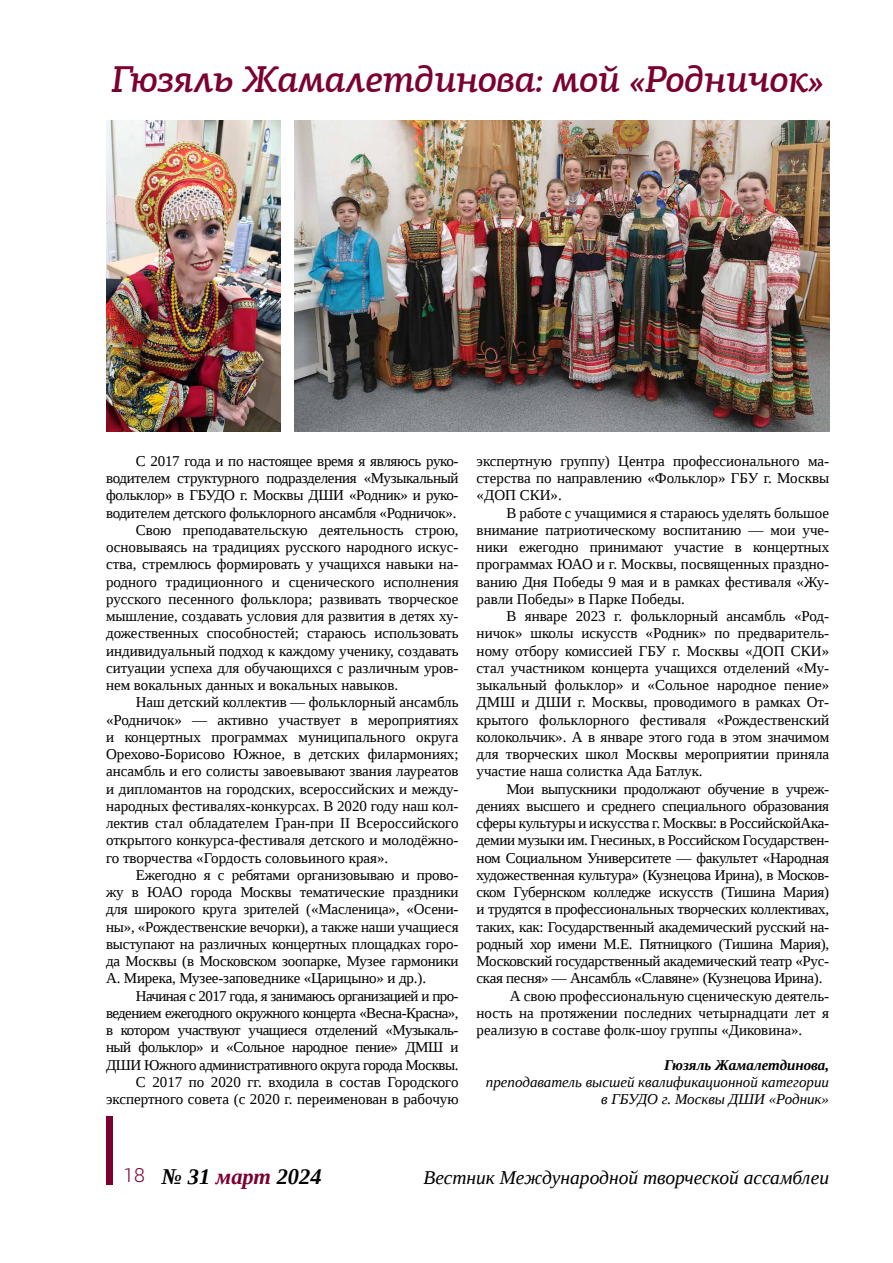
<style>
.page{position:relative;width:893px;height:1263px;background:#fff}
.page>*{position:absolute;margin:0;border:0;box-sizing:border-box;transform-origin:0 0}
.t1{font:italic 500 37.5px "PF Centro Slab Pro";letter-spacing:-.02em;color:#7b0031}
.t2{font:italic 700 22.5px "Liberation Serif";color:#000}
.t3{font:italic 19.5px "Liberation Serif";color:#000}
.t4{font:15px/17.2px "Liberation Serif";letter-spacing:-.01em;color:#000;text-align:justify}
.t5{font:15px "Liberation Serif";letter-spacing:-.03em;color:#000}
.t6{font:15px "Liberation Serif";letter-spacing:-.04em;color:#000}
.t7{font:italic 15px/17.2px "Liberation Serif";color:#000;text-align:right}
.t8{font:italic 700 15px "Liberation Serif";color:#000}
.s1{font-family:"Roboto";font-weight:300;font-style:normal;font-size:19.5px;color:#7b0031}
.s2{color:#7b0031}
</style>
<div class="page">
<div style="left:106px;top:1116px;width:7px;height:68px;background:#7b0031"></div>
<img style="left:106px;top:120px;width:175px;height:311px">
<img style="left:295px;top:121px;width:534px;height:310px">
<h1 class="t1" style="left:111px;top:58px;width:714px">Гюзяль Жамалетдинова: мой «Родничок»</h1>
<p class="t4" style="left:136px;top:452px;width:324px">С 2017 года и по настоящее время я являюсь руко-</p>
<p class="t4" style="left:106px;top:469px;width:354px">водителем структурного подразделения «Музыкальный</p>
<p class="t4" style="left:106px;top:487px;width:354px">фольклор» в ГБУДО г. Москвы ДШИ «Родник» и руко-</p>
<p class="t4" style="left:106px;top:504px;width:352px">водителем детского фольклорного ансамбля «Родничок».</p>
<p class="t4" style="left:136px;top:521px;width:324px">Свою преподавательскую деятельность строю,</p>
<p class="t4" style="left:106px;top:538px;width:354px">основываясь на традициях русского народного искус-</p>
<p class="t4" style="left:106px;top:556px;width:354px">ства, стремлюсь формировать у учащихся навыки на-</p>
<p class="t4" style="left:106px;top:573px;width:354px">родного традиционного и сценического исполнения</p>
<p class="t4" style="left:106px;top:590px;width:354px">русского песенного фольклора; развивать творческое</p>
<p class="t4" style="left:106px;top:607px;width:354px">мышление, создавать условия для развития в детях ху-</p>
<p class="t4" style="left:106px;top:625px;width:354px">дожественных способностей; стараюсь использовать</p>
<p class="t4" style="left:106px;top:642px;width:354px">индивидуальный подход к каждому ученику, создавать</p>
<p class="t4" style="left:106px;top:659px;width:354px">ситуации успеха для обучающихся с различным уров-</p>
<p class="t4" style="left:106px;top:676px;width:294px">нем вокальных данных и вокальных навыков.</p>
<p class="t4" style="left:136px;top:694px;width:324px">Наш детский коллектив — фольклорный ансамбль</p>
<p class="t4" style="left:106px;top:711px;width:354px">«Родничок» — активно участвует в мероприятиях</p>
<p class="t4" style="left:106px;top:728px;width:354px">и концертных программах муниципального округа</p>
<p class="t4" style="left:106px;top:745px;width:354px">Орехово-Борисово Южное, в детских филармониях;</p>
<p class="t4" style="left:106px;top:763px;width:354px">ансамбль и его солисты завоевывают звания лауреатов</p>
<p class="t4" style="left:106px;top:780px;width:354px">и дипломантов на городских, всероссийских и между-</p>
<p class="t4" style="left:106px;top:797px;width:354px">народных фестивалях-конкурсах. В 2020 году наш кол-</p>
<p class="t4" style="left:106px;top:814px;width:354px">лектив стал обладателем Гран-при II Всероссийского</p>
<p class="t4" style="left:106px;top:832px;width:354px">открытого конкурса-фестиваля детского и молодёжно-</p>
<p class="t4" style="left:106px;top:849px;width:284px">го творчества «Гордость соловьиного края».</p>
<p class="t4" style="left:136px;top:866px;width:324px">Ежегодно я с ребятами организовываю и прово-</p>
<p class="t4" style="left:106px;top:883px;width:354px">жу в ЮАО города Москвы тематические праздники</p>
<p class="t4" style="left:106px;top:901px;width:354px">для широкого круга зрителей («Масленица», «Осени-</p>
<p class="t4" style="left:106px;top:918px;width:354px">ны», «Рождественские вечорки), а также наши учащиеся</p>
<p class="t4" style="left:106px;top:935px;width:354px">выступают на различных концертных площадках горо-</p>
<p class="t4" style="left:106px;top:952px;width:354px">да Москвы (в Московском зоопарке, Музее гармоники</p>
<p class="t4" style="left:106px;top:970px;width:322px">А. Мирека, Музее-заповеднике «Царицыно» и др.).</p>
<p class="t6" style="left:136px;top:986px;width:324px">Начиная с 2017 года, я занимаюсь организацией и про-</p>
<p class="t6" style="left:106px;top:1003px;width:354px">ведением ежегодного окружного концерта «Весна-Красна»,</p>
<p class="t5" style="left:106px;top:1020px;width:354px">в котором участвуют учащиеся отделений «Музыкаль-</p>
<p class="t5" style="left:106px;top:1038px;width:354px">ный фольклор» и «Сольное народное пение» ДМШ и</p>
<p class="t5" style="left:106px;top:1055px;width:354px">ДШИ Южного административного округа города Москвы.</p>
<p class="t4" style="left:136px;top:1073px;width:324px">С 2017 по 2020 гг. входила в состав Городского</p>
<p class="t4" style="left:106px;top:1090px;width:354px">экспертного совета (с 2020 г. переименован в рабочую</p>
<p class="t4" style="left:477px;top:452px;width:354px">экспертную группу) Центра профессионального ма&shy;стерства по направлению «Фольклор» ГБУ г. Москвы «ДОП СКИ».</p>
<p class="t4" style="left:477px;top:504px;width:354px;text-indent:30px">В работе с учащимися я стараюсь уделять большое внимание патриотическому воспитанию — мои уче&shy;ники ежегодно принимают участие в концертных программах ЮАО и г. Москвы, посвященных праздно&shy;ванию Дня Победы 9 мая и в рамках фестиваля «Жу&shy;равли Победы» в Парке Победы.</p>
<p class="t4" style="left:477px;top:607px;width:354px;text-indent:30px">В январе 2023 г. фольклорный ансамбль «Род&shy;ничок» школы искусств «Родник» по предваритель&shy;ному отбору комиссией ГБУ г. Москвы «ДОП СКИ» стал участником концерта учащихся отделений «Му&shy;зыкальный фольклор» и «Сольное народное пение» ДМШ и ДШИ г. Москвы, проводимого в рамках От&shy;крытого фольклорного фестиваля «Рождественский колокольчик». А в январе этого года в этом значимом для творческих школ Москвы мероприятии приняла участие наша солистка Ада Батлук.</p>
<p class="t4" style="left:506px;top:780px;width:324px">Мои выпускники продолжают обучение в учреж-</p>
<p class="t4" style="left:477px;top:797px;width:354px">дениях высшего и среднего специального образования</p>
<p class="t4" style="left:477px;top:814px;width:354px">сферы культуры и искусства г. Москвы: в РоссийскойАка-</p>
<p class="t4" style="left:477px;top:832px;width:354px">демии музыки им. Гнесиных, в Российском Государствен-</p>
<p class="t4" style="left:477px;top:849px;width:354px">ном Социальном Университете — факультет «Народная</p>
<p class="t4" style="left:477px;top:866px;width:354px">художественная культура» (Кузнецова Ирина), в Москов-</p>
<p class="t4" style="left:477px;top:883px;width:354px">ском Губернском колледже искусств (Тишина Мария)</p>
<p class="t4" style="left:477px;top:901px;width:354px">и трудятся в профессиональных творческих коллективах,</p>
<p class="t4" style="left:477px;top:918px;width:354px">таких, как: Государственный академический русский на-</p>
<p class="t4" style="left:477px;top:935px;width:354px">родный хор имени М.Е. Пятницкого (Тишина Мария),</p>
<p class="t4" style="left:477px;top:952px;width:354px">Московский государственный академический театр «Рус-</p>
<p class="t4" style="left:477px;top:970px;width:347px">ская песня» — Ансамбль «Славяне» (Кузнецова Ирина).</p>
<p class="t4" style="left:510px;top:987px;width:321px">А свою профессиональную сценическую деятель-</p>
<p class="t4" style="left:477px;top:1004px;width:354px">ность на протяжении последних четырнадцати лет я</p>
<p class="t4" style="left:477px;top:1021px;width:327px">реализую в составе фолк-шоу группы «Диковина».</p>
<p class="t8" style="left:664px;top:1055px;width:167px">Гюзяль Жамалетдинова,</p>
<p class="t7" style="left:486px;top:1073px;width:345px">преподаватель высшей квалификационной категории в ГБУДО г. Москвы ДШИ «Родник»</p>
<h2 class="t2" style="left:123px;top:1161px;width:200px"><span class="s1">18</span> № 31 <span class="s2">март</span> 2024</h2>
<h3 class="t3" style="left:423px;top:1164px;width:407px">Вестник Международной творческой ассамблеи</h3>
</div>
